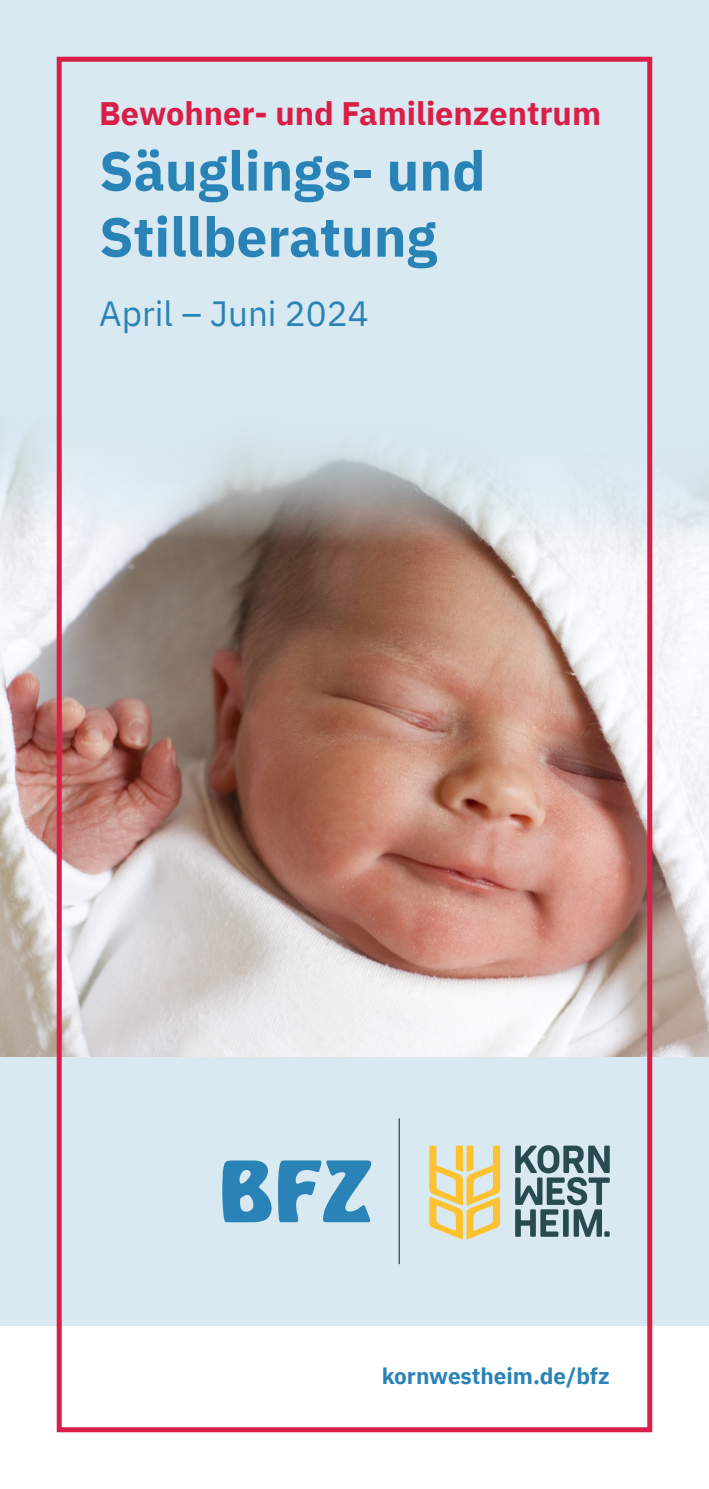
<style>
.page{position:relative;width:709px;height:1489px;background:#fff}
.page>*{position:absolute;margin:0;border:0;box-sizing:border-box;transform-origin:0 0}
.Überschrift_L{font:700 55px/66px "IBM Plex Sans";color:#2a83b7}
.Titel_-_Überschrift{font:35px "IBM Plex Sans";color:#2a83b7}
.Titel_-_Überschrift-2{font:700 32.5px "IBM Plex Sans";color:#d91e47}
.Titel_-_Url{font:700 22.5px "IBM Plex Sans";color:#2a83b7}
</style>
<div class="page">
<div style="left:0;top:0;width:709px;height:1325px;background:#d8e9f1"></div>
<img style="left:0;top:416px;width:709px;height:640px">
<div style="left:57px;top:57px;width:595px;height:1374px;border:5px solid #d91e47"></div>
<svg style="left:429px;top:1145px;width:71px;height:94px"></svg>
<svg style="left:515px;top:1145px;width:94px;height:91px"></svg>
<svg style="left:222px;top:1160px;width:50px;height:62px"></svg>
<svg style="left:278px;top:1160px;width:94px;height:62px"></svg>
<hr style="left:398px;top:1118px;width:2px;height:146px;background:#294a51">
<p class="Titel_-_Überschrift-2" style="left:99px;top:87px;width:503px">Bewohner- und Familienzentrum</p>
<p class="Überschrift_L" style="left:99px;top:134px;width:388px">Säuglings- und<br>Stillberatung</p>
<p class="Titel_-_Überschrift" style="left:99px;top:287px;width:271px">April – Juni 2024</p>
<p class="Titel_-_Url" style="left:382px;top:1357px;width:229px">kornwestheim.de/bfz</p>
</div>
